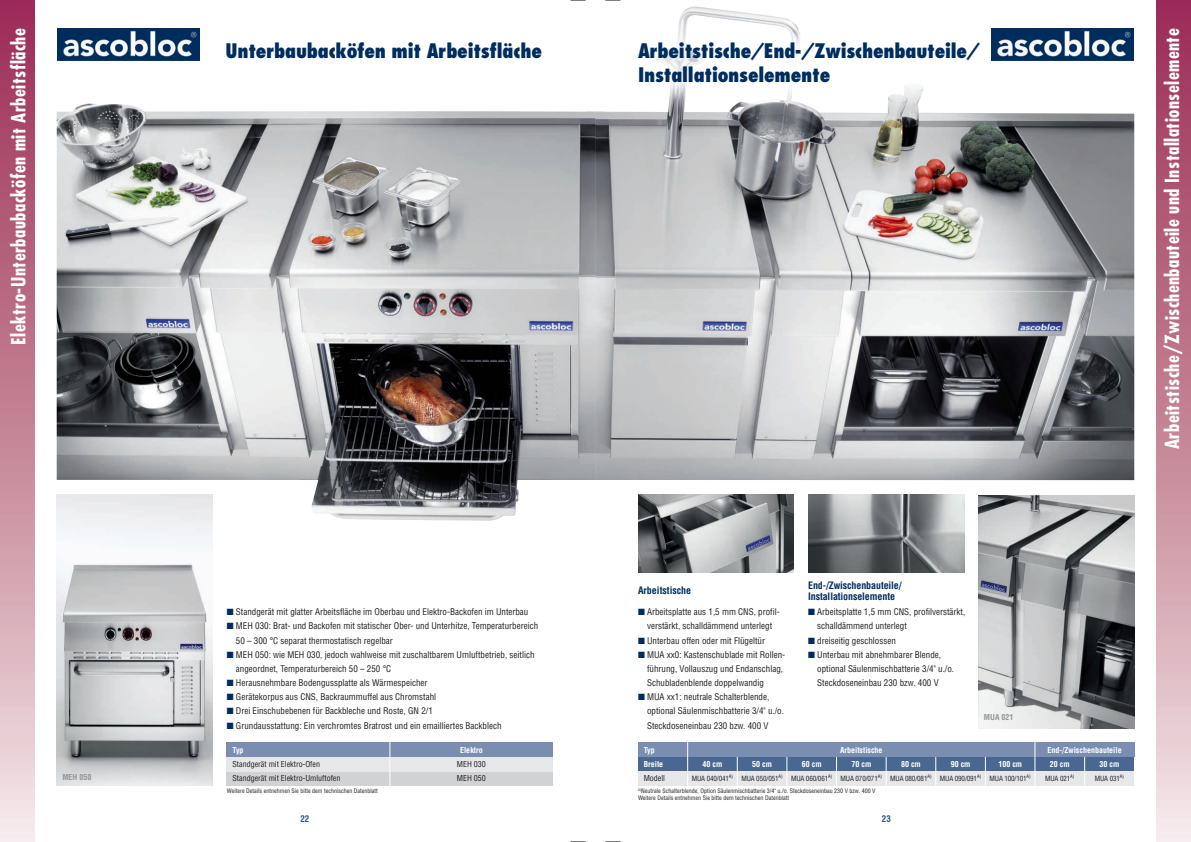
<style>
.page{position:relative;width:1191px;height:842px;background:#fff}
.page>*{position:absolute;margin:0;border:0;box-sizing:border-box;transform-origin:0 0}
.t1{font:800 condensed 19.5px/24.1px "Futura";letter-spacing:-.01em;color:#002d5e}
.t2{font:700 condensed 19px "Futura";letter-spacing:.025em;color:#fff}
.t3{font:700 condensed 10px/10.8px "Helvetica";letter-spacing:-.01em;color:#002d5e}
.t4{font:condensed 9px/14.2px "Helvetica";color:#231f20}
.t5{font:700 condensed 9px "Helvetica";color:#315783}
.t6{font:700 condensed 8px "Helvetica";color:#fff}
.t7{font:condensed 8px "Helvetica";color:#231f20}
.t8{font:700 condensed 8px "Helvetica";color:#939598}
.t9{font:condensed 7px "Helvetica";letter-spacing:-.015em;color:#231f20}
.t10{font:condensed 6px/7.2px "Helvetica";color:#231f20}
.s1{color:#002d5e}
</style>
<div class="page">
<img style="left:57px;top:103px;width:538px;height:377px">
<div style="left:0;top:0;width:34px;height:842px;background:linear-gradient(to bottom,#992850,#f2e5e4)"></div>
<img style="left:57px;top:28px;width:143px;height:33px">
<img style="left:57px;top:495px;width:156px;height:290px">
<div style="left:227px;top:743px;width:163px;height:14px;background:#798eb1"></div>
<div style="left:390px;top:743px;width:163px;height:14px;background:#798eb1"></div>
<div style="left:227px;top:771px;width:163px;height:14px;background:#d1d2d4"></div>
<div style="left:390px;top:771px;width:163px;height:14px;background:#d1d2d4"></div>
<div style="left:227px;top:757px;width:163px;height:14px;background:#e6e7e9"></div>
<div style="left:390px;top:757px;width:163px;height:14px;background:#e6e7e9"></div>
<hr style="left:389px;top:736px;width:1px;height:57px;background:#fff">
<img style="left:299px;top:466px;width:254px;height:55px">
<img style="left:587px;top:112px;width:8px;height:368px">
<svg style="left:605px;top:0;width:15px;height:1px"></svg>
<svg style="left:605px;top:841px;width:15px;height:1px"></svg>
<img style="left:595px;top:6px;width:539px;height:474px">
<div style="left:1157px;top:0;width:34px;height:842px;background:linear-gradient(to bottom,#992850,#f2e5e4)"></div>
<img style="left:991px;top:28px;width:143px;height:33px">
<div style="left:787px;top:757px;width:49px;height:14px;background:#4a6791"></div>
<div style="left:787px;top:771px;width:49px;height:14px;background:#e6e7e9"></div>
<div style="left:1084px;top:757px;width:50px;height:14px;background:#4a6791"></div>
<div style="left:1084px;top:771px;width:50px;height:14px;background:#e6e7e9"></div>
<div style="left:1035px;top:757px;width:49px;height:14px;background:#4a6791"></div>
<div style="left:1035px;top:771px;width:49px;height:14px;background:#e6e7e9"></div>
<hr style="left:1084px;top:757px;width:1px;height:36px;background:#fff">
<img style="left:808px;top:495px;width:156px;height:78px">
<img style="left:638px;top:495px;width:156px;height:78px">
<img style="left:978px;top:495px;width:156px;height:234px">
<div style="left:638px;top:757px;width:49px;height:14px;background:#4a6791"></div>
<div style="left:638px;top:771px;width:49px;height:14px;background:#e6e7e9"></div>
<div style="left:638px;top:743px;width:49px;height:14px;background:#798eb1"></div>
<div style="left:687px;top:743px;width:348px;height:14px;background:#798eb1"></div>
<div style="left:1035px;top:743px;width:99px;height:14px;background:#798eb1"></div>
<div style="left:886px;top:757px;width:49px;height:14px;background:#4a6791"></div>
<div style="left:886px;top:771px;width:49px;height:14px;background:#e6e7e9"></div>
<div style="left:836px;top:757px;width:50px;height:14px;background:#4a6791"></div>
<div style="left:836px;top:771px;width:50px;height:14px;background:#e6e7e9"></div>
<hr style="left:885px;top:757px;width:1px;height:36px;background:#fff">
<div style="left:985px;top:757px;width:50px;height:14px;background:#4a6791"></div>
<div style="left:985px;top:771px;width:50px;height:14px;background:#e6e7e9"></div>
<div style="left:935px;top:757px;width:50px;height:14px;background:#4a6791"></div>
<div style="left:935px;top:771px;width:50px;height:14px;background:#e6e7e9"></div>
<hr style="left:935px;top:757px;width:1px;height:36px;background:#fff">
<hr style="left:985px;top:757px;width:1px;height:36px;background:#fff">
<div style="left:737px;top:757px;width:50px;height:14px;background:#4a6791"></div>
<div style="left:737px;top:771px;width:50px;height:14px;background:#e6e7e9"></div>
<div style="left:687px;top:757px;width:50px;height:14px;background:#4a6791"></div>
<div style="left:687px;top:771px;width:50px;height:14px;background:#e6e7e9"></div>
<hr style="left:737px;top:757px;width:1px;height:36px;background:#fff">
<hr style="left:786px;top:757px;width:1px;height:36px;background:#fff">
<hr style="left:687px;top:739px;width:1px;height:49px;background:#fff">
<hr style="left:836px;top:757px;width:1px;height:36px;background:#fff">
<hr style="left:1034px;top:739px;width:1px;height:54px;background:#fff">
<svg style="left:570px;top:0;width:16px;height:1px"></svg>
<svg style="left:570px;top:841px;width:16px;height:1px"></svg>
<h2 class="t2" style="left:7px;top:345px;width:318px;rotate:-90deg">Elektro-Unterbaubacköfen mit Arbeitsfläche</h2>
<p class="t8" style="left:62px;top:772px;width:31px">MEH 050</p>
<h1 class="t1" style="left:225px;top:39px;width:318px">Unterbaubacköfen mit Arbeitsfläche</h1>
<h1 class="t1" style="left:638px;top:39px;width:343px">Arbeitstische/End-/Zwischenbauteile/<br>Installationselemente</h1>
<h2 class="t2" style="left:1160px;top:449px;width:422px;rotate:-90deg">Arbeitstische/Zwischenbauteile und Installationselemente</h2>
<p class="t3" style="left:638px;top:585px;width:55px">Arbeitstische</p>
<p class="t3" style="left:808px;top:580px;width:95px">End-/Zwischenbauteile/<br>Installationselemente</p>
<p class="t4" style="left:227px;top:605px;width:303px"><span class="s1">■</span> Standgerät mit glatter Arbeitsfläche im Oberbau und Elektro-Backofen im Unterbau</p>
<p class="t4" style="left:236px;top:619px;width:304px;text-indent:-9px"><span class="s1">■</span> MEH 030: Brat- und Backofen mit statischer Ober- und Unterhitze, Temperaturbereich<br>50 – 300 °C separat thermostatisch regelbar</p>
<p class="t4" style="left:236px;top:647px;width:300px;text-indent:-9px"><span class="s1">■</span> MEH 050: wie MEH 030, jedoch wahlweise mit zuschaltbarem Umluftbetrieb, seitlich angeordnet, Temperaturbereich 50 – 250 °C</p>
<p class="t4" style="left:227px;top:675px;width:202px"><span class="s1">■</span> Herausnehmbare Bodengussplatte als Wärmespeicher</p>
<p class="t4" style="left:227px;top:690px;width:211px"><span class="s1">■</span> Gerätekorpus aus CNS, Backraummuffel aus Chromstahl</p>
<p class="t4" style="left:227px;top:704px;width:207px"><span class="s1">■</span> Drei Einschubebenen für Backbleche und Roste, GN 2/1</p>
<p class="t4" style="left:227px;top:718px;width:276px"><span class="s1">■</span> Grundausstattung: Ein verchromtes Bratrost und ein emailliertes Backblech</p>
<p class="t6" style="left:232px;top:745px;width:13px">Typ</p>
<p class="t6" style="left:460px;top:745px;width:24px">Elektro</p>
<p class="t7" style="left:232px;top:773px;width:109px">Standgerät mit Elektro-Umluftofen</p>
<p class="t7" style="left:457px;top:773px;width:31px">MEH 050</p>
<p class="t7" style="left:232px;top:759px;width:89px">Standgerät mit Elektro-Ofen</p>
<p class="t7" style="left:457px;top:759px;width:31px">MEH 030</p>
<p class="t10" style="left:227px;top:787px;width:152px">Weitere Details entnehmen Sie bitte dem technischen Datenblatt</p>
<p class="t4" style="left:638px;top:605px;width:143px;text-align:center"><span class="s1">■</span> Arbeitsplatte aus 1,5 mm CNS, profil&shy;verstärkt, schalldämmend unterlegt</p>
<p class="t4" style="left:638px;top:633px;width:128px"><span class="s1">■</span> Unterbau offen oder mit Flügeltür</p>
<p class="t4" style="left:647px;top:647px;width:140px;text-indent:-9px"><span class="s1">■</span> MUA xx0: Kastenschublade mit Rollen&shy;führung, Vollauszug und Endanschlag,<br>Schubladenblende doppelwandig</p>
<p class="t4" style="left:647px;top:690px;width:138px;text-indent:-9px"><span class="s1">■</span> MUA xx1: neutrale Schalterblende, optional Säulenmischbatterie 3/4" u./o.<br>Steckdoseneinbau 230 bzw. 400 V</p>
<p class="t4" style="left:817px;top:605px;width:150px;text-indent:-9px"><span class="s1">■</span> Arbeitsplatte 1,5 mm CNS, profilverstärkt, schalldämmend unterlegt</p>
<p class="t4" style="left:808px;top:633px;width:89px"><span class="s1">■</span> dreiseitig geschlossen</p>
<p class="t4" style="left:817px;top:647px;width:138px;text-indent:-9px"><span class="s1">■</span> Unterbau mit abnehmbarer Blende, optional Säulenmischbatterie 3/4" u./o.<br>Steckdoseneinbau 230 bzw. 400 V</p>
<p class="t8" style="left:984px;top:713px;width:31px">MUA 021</p>
<p class="t6" style="left:643px;top:745px;width:13px">Typ</p>
<p class="t6" style="left:840px;top:745px;width:44px">Arbeitstische</p>
<p class="t6" style="left:1047px;top:745px;width:76px">End-/Zwischenbauteile</p>
<p class="t6" style="left:901px;top:759px;width:21px">80 cm</p>
<p class="t9" style="left:890px;top:774px;width:43px">MUA 080/081<sup>A)</sup></p>
<p class="t6" style="left:702px;top:759px;width:21px">40 cm</p>
<p class="t9" style="left:692px;top:774px;width:43px">MUA 040/041<sup>A)</sup></p>
<p class="t6" style="left:752px;top:759px;width:21px">50 cm</p>
<p class="t9" style="left:741px;top:774px;width:43px">MUA 050/051<sup>A)</sup></p>
<p class="t6" style="left:802px;top:759px;width:21px">60 cm</p>
<p class="t9" style="left:791px;top:774px;width:43px">MUA 060/061<sup>A)</sup></p>
<p class="t6" style="left:851px;top:759px;width:21px">70 cm</p>
<p class="t9" style="left:840px;top:774px;width:43px">MUA 070/071<sup>A)</sup></p>
<p class="t6" style="left:1050px;top:759px;width:21px">20 cm</p>
<p class="t9" style="left:1045px;top:774px;width:31px">MUA 021<sup>A)</sup></p>
<p class="t6" style="left:950px;top:759px;width:21px">90 cm</p>
<p class="t9" style="left:940px;top:774px;width:43px">MUA 090/091<sup>A)</sup></p>
<p class="t6" style="left:998px;top:759px;width:25px">100 cm</p>
<p class="t9" style="left:989px;top:774px;width:43px">MUA 100/101<sup>A)</sup></p>
<p class="t6" style="left:1099px;top:759px;width:21px">30 cm</p>
<p class="t9" style="left:1094px;top:774px;width:31px">MUA 031<sup>A)</sup></p>
<p class="t6" style="left:643px;top:759px;width:21px">Breite</p>
<p class="t7" style="left:643px;top:773px;width:23px">Modell</p>
<p class="t10" style="left:638px;top:787px;width:239px"><sup>A)</sup>Neutrale Schalterblende, Option Säulenmischbatterie 3/4" u./o. Steckdoseneinbau 230 V bzw. 400 V<br>Weitere Details entnehmen Sie bitte dem technischen Datenblatt</p>
<p class="t5" style="left:300px;top:813px;width:10px">22</p>
<p class="t5" style="left:882px;top:813px;width:10px">23</p>
</div>
